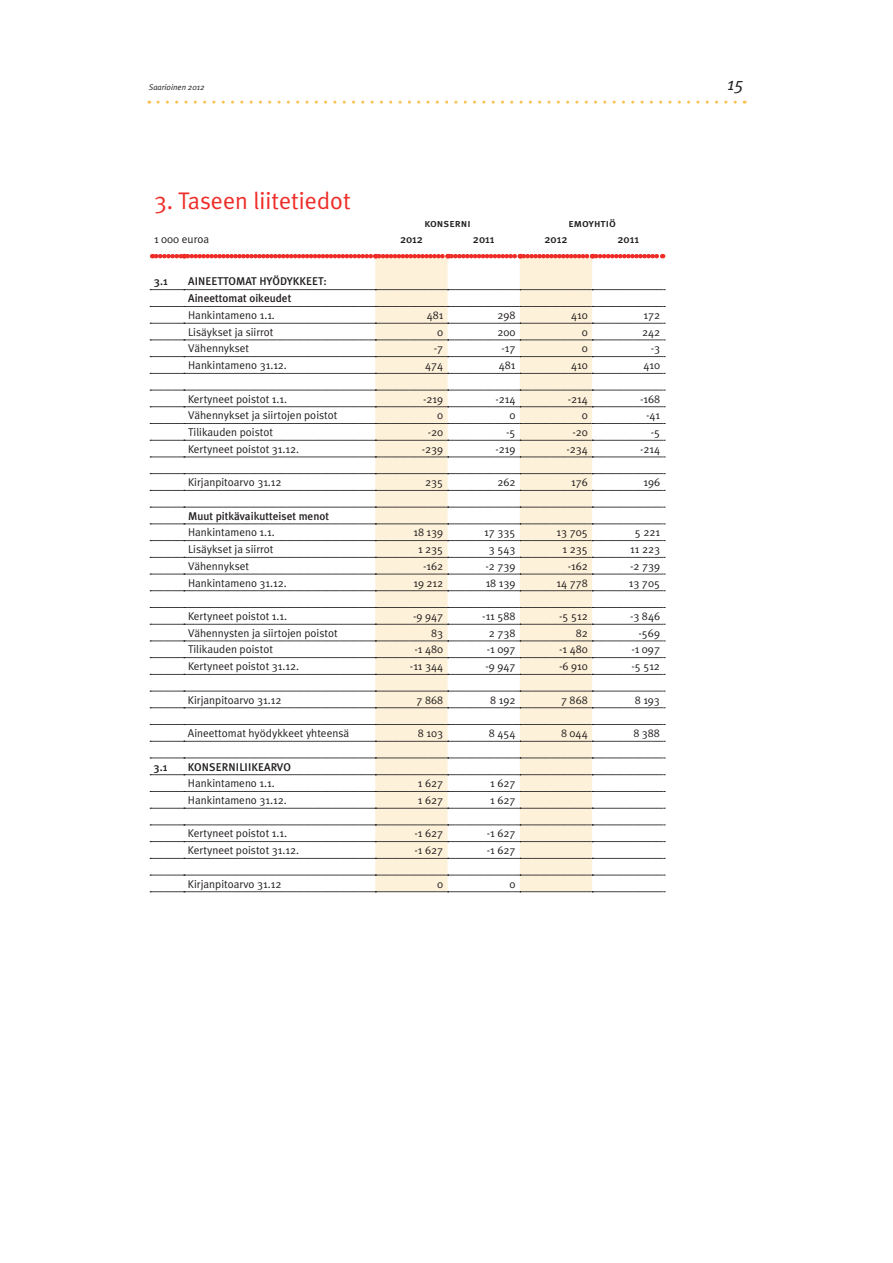
<style>
.page{position:relative;width:893px;height:1263px;background:#fff}
.page>*{position:absolute;margin:0;border:0;box-sizing:border-box;transform-origin:0 0}
.t1{font:24px "Meta Plus";color:#ee2d28}
.t2{font:italic 18px "Meta Plus";color:#231f20}
.t3{font:11.25px "Meta Plus";color:#231f20}
.t4{font:500 11.25px/16.8px "Meta Plus";color:#231f20}
.t5{font:11.25px "Meta Plus Medium Caps";color:#231f20}
.t6{font:italic 8.25px "Meta Plus";color:#231f20}
</style>
<div class="page">
<svg style="left:158px;top:101px;width:587px;height:3px"></svg>
<svg style="left:375px;top:258px;width:217px;height:567px;fill:#fef1d9"></svg>
<svg style="left:150px;top:289px;width:515px;height:1px"></svg>
<svg style="left:150px;top:306px;width:515px;height:1px"></svg>
<svg style="left:150px;top:323px;width:515px;height:1px"></svg>
<svg style="left:150px;top:340px;width:515px;height:1px"></svg>
<svg style="left:150px;top:356px;width:515px;height:1px"></svg>
<svg style="left:150px;top:373px;width:515px;height:1px"></svg>
<svg style="left:150px;top:390px;width:515px;height:1px"></svg>
<svg style="left:150px;top:406px;width:515px;height:1px"></svg>
<svg style="left:150px;top:423px;width:515px;height:1px"></svg>
<svg style="left:150px;top:440px;width:515px;height:1px"></svg>
<svg style="left:150px;top:457px;width:515px;height:1px"></svg>
<svg style="left:150px;top:473px;width:515px;height:1px"></svg>
<svg style="left:150px;top:490px;width:515px;height:1px"></svg>
<svg style="left:150px;top:507px;width:515px;height:1px"></svg>
<svg style="left:150px;top:524px;width:515px;height:1px"></svg>
<svg style="left:150px;top:540px;width:515px;height:1px"></svg>
<svg style="left:150px;top:557px;width:515px;height:1px"></svg>
<svg style="left:150px;top:574px;width:515px;height:1px"></svg>
<svg style="left:150px;top:590px;width:515px;height:1px"></svg>
<svg style="left:150px;top:607px;width:515px;height:1px"></svg>
<svg style="left:150px;top:624px;width:515px;height:1px"></svg>
<svg style="left:150px;top:641px;width:515px;height:1px"></svg>
<svg style="left:150px;top:657px;width:515px;height:1px"></svg>
<svg style="left:150px;top:674px;width:515px;height:1px"></svg>
<svg style="left:150px;top:691px;width:515px;height:1px"></svg>
<svg style="left:150px;top:707px;width:515px;height:1px"></svg>
<svg style="left:150px;top:724px;width:515px;height:1px"></svg>
<svg style="left:150px;top:741px;width:515px;height:1px"></svg>
<svg style="left:150px;top:758px;width:515px;height:1px"></svg>
<svg style="left:150px;top:774px;width:515px;height:1px"></svg>
<svg style="left:150px;top:791px;width:515px;height:1px"></svg>
<svg style="left:150px;top:808px;width:515px;height:1px"></svg>
<svg style="left:152px;top:254px;width:511px;height:4px;background:#ef443f"></svg>
<svg style="left:150px;top:825px;width:515px;height:67px"></svg>
<p class="t6" style="left:149px;top:82px;width:57px">Saarioinen 2012</p>
<h2 class="t2" style="left:727px;top:73px;width:18px">15</h2>
<h1 class="t1" style="left:154px;top:187px;width:198px">3. Taseen liitetiedot</h1>
<p class="t5" style="left:424px;top:216px;width:48px">konserni</p>
<p class="t5" style="left:568px;top:216px;width:49px">emoyhtiö</p>
<p class="t3" style="left:154px;top:233px;width:56px">1 000 euroa</p>
<p class="t4" style="left:400px;top:231px;width:24px">2012</p>
<p class="t4" style="left:473px;top:231px;width:23px">2011</p>
<p class="t4" style="left:545px;top:231px;width:24px">2012</p>
<p class="t4" style="left:618px;top:231px;width:23px">2011</p>
<p class="t4" style="left:154px;top:273px;width:15px">3.1</p>
<p class="t4" style="left:188px;top:273px;width:140px">AINEETTOMAT HYÖDYKKEET:<br>Aineettomat oikeudet</p>
<p class="t3" style="left:188px;top:309px;width:88px">Hankintameno 1.1.</p>
<p class="t3" style="left:427px;top:309px;width:18px">481</p>
<p class="t3" style="left:498px;top:309px;width:20px">298</p>
<p class="t3" style="left:571px;top:309px;width:18px">410</p>
<p class="t3" style="left:643px;top:309px;width:18px">172</p>
<p class="t3" style="left:188px;top:325px;width:87px">Lisäykset ja siirrot</p>
<p class="t3" style="left:437px;top:325px;width:8px">0</p>
<p class="t3" style="left:497px;top:325px;width:20px">200</p>
<p class="t3" style="left:582px;top:325px;width:8px">0</p>
<p class="t3" style="left:642px;top:325px;width:20px">242</p>
<p class="t3" style="left:188px;top:342px;width:63px">Vähennykset</p>
<p class="t3" style="left:434px;top:342px;width:11px">-7</p>
<p class="t3" style="left:502px;top:342px;width:16px">-17</p>
<p class="t3" style="left:582px;top:342px;width:8px">0</p>
<p class="t3" style="left:651px;top:342px;width:11px">-3</p>
<p class="t3" style="left:188px;top:359px;width:100px">Hankintameno 31.12.</p>
<p class="t3" style="left:425px;top:359px;width:20px">474</p>
<p class="t3" style="left:499px;top:359px;width:18px">481</p>
<p class="t3" style="left:571px;top:359px;width:18px">410</p>
<p class="t3" style="left:643px;top:359px;width:18px">410</p>
<p class="t3" style="left:188px;top:392px;width:101px">Kertyneet poistot 1.1.</p>
<p class="t3" style="left:423px;top:392px;width:22px">-219</p>
<p class="t3" style="left:495px;top:392px;width:22px">-214</p>
<p class="t3" style="left:568px;top:392px;width:22px">-214</p>
<p class="t3" style="left:640px;top:392px;width:22px">-168</p>
<p class="t3" style="left:188px;top:409px;width:151px">Vähennykset ja siirtojen poistot</p>
<p class="t3" style="left:437px;top:409px;width:8px">0</p>
<p class="t3" style="left:509px;top:409px;width:8px">0</p>
<p class="t3" style="left:582px;top:409px;width:8px">0</p>
<p class="t3" style="left:646px;top:409px;width:16px">-41</p>
<p class="t3" style="left:188px;top:426px;width:87px">Tilikauden poistot</p>
<p class="t3" style="left:428px;top:426px;width:17px">-20</p>
<p class="t3" style="left:506px;top:426px;width:11px">-5</p>
<p class="t3" style="left:572px;top:426px;width:17px">-20</p>
<p class="t3" style="left:651px;top:426px;width:11px">-5</p>
<p class="t3" style="left:188px;top:442px;width:113px">Kertyneet poistot 31.12.</p>
<p class="t3" style="left:422px;top:442px;width:23px">-239</p>
<p class="t3" style="left:495px;top:442px;width:22px">-219</p>
<p class="t3" style="left:566px;top:442px;width:23px">-234</p>
<p class="t3" style="left:640px;top:442px;width:22px">-214</p>
<p class="t3" style="left:188px;top:476px;width:95px">Kirjanpitoarvo 31.12</p>
<p class="t3" style="left:425px;top:476px;width:20px">235</p>
<p class="t3" style="left:497px;top:476px;width:20px">262</p>
<p class="t3" style="left:571px;top:476px;width:18px">176</p>
<p class="t3" style="left:643px;top:476px;width:18px">196</p>
<p class="t4" style="left:188px;top:507px;width:142px">Muut pitkävaikutteiset menot</p>
<p class="t3" style="left:188px;top:526px;width:88px">Hankintameno 1.1.</p>
<p class="t3" style="left:413px;top:526px;width:31px">18 139</p>
<p class="t3" style="left:484px;top:526px;width:33px">17 335</p>
<p class="t3" style="left:557px;top:526px;width:33px">13 705</p>
<p class="t3" style="left:635px;top:526px;width:27px">5 221</p>
<p class="t3" style="left:188px;top:543px;width:87px">Lisäykset ja siirrot</p>
<p class="t3" style="left:418px;top:543px;width:27px">1 235</p>
<p class="t3" style="left:489px;top:543px;width:28px">3 543</p>
<p class="t3" style="left:563px;top:543px;width:27px">1 235</p>
<p class="t3" style="left:630px;top:543px;width:31px">11 223</p>
<p class="t3" style="left:188px;top:559px;width:63px">Vähennykset</p>
<p class="t3" style="left:423px;top:559px;width:22px">-162</p>
<p class="t3" style="left:485px;top:559px;width:32px">-2 739</p>
<p class="t3" style="left:568px;top:559px;width:22px">-162</p>
<p class="t3" style="left:630px;top:559px;width:32px">-2 739</p>
<p class="t3" style="left:188px;top:576px;width:100px">Hankintameno 31.12.</p>
<p class="t3" style="left:413px;top:576px;width:31px">19 212</p>
<p class="t3" style="left:486px;top:576px;width:31px">18 139</p>
<p class="t3" style="left:557px;top:576px;width:33px">14 778</p>
<p class="t3" style="left:629px;top:576px;width:33px">13 705</p>
<p class="t3" style="left:188px;top:610px;width:101px">Kertyneet poistot 1.1.</p>
<p class="t3" style="left:413px;top:610px;width:32px">-9 947</p>
<p class="t3" style="left:482px;top:610px;width:35px">-11 588</p>
<p class="t3" style="left:559px;top:610px;width:30px">-5 512</p>
<p class="t3" style="left:630px;top:610px;width:32px">-3 846</p>
<p class="t3" style="left:188px;top:626px;width:151px">Vähennysten ja siirtojen poistot</p>
<p class="t3" style="left:431px;top:626px;width:14px">83</p>
<p class="t3" style="left:489px;top:626px;width:28px">2 738</p>
<p class="t3" style="left:576px;top:626px;width:14px">82</p>
<p class="t3" style="left:639px;top:626px;width:23px">-569</p>
<p class="t3" style="left:188px;top:643px;width:87px">Tilikauden poistot</p>
<p class="t3" style="left:415px;top:643px;width:30px">-1 480</p>
<p class="t3" style="left:487px;top:643px;width:30px">-1 097</p>
<p class="t3" style="left:559px;top:643px;width:30px">-1 480</p>
<p class="t3" style="left:631px;top:643px;width:30px">-1 097</p>
<p class="t3" style="left:188px;top:660px;width:113px">Kertyneet poistot 31.12.</p>
<p class="t3" style="left:410px;top:660px;width:35px">-11 344</p>
<p class="t3" style="left:485px;top:660px;width:32px">-9 947</p>
<p class="t3" style="left:559px;top:660px;width:30px">-6 910</p>
<p class="t3" style="left:631px;top:660px;width:30px">-5 512</p>
<p class="t3" style="left:188px;top:693px;width:95px">Kirjanpitoarvo 31.12</p>
<p class="t3" style="left:416px;top:693px;width:28px">7 868</p>
<p class="t3" style="left:490px;top:693px;width:27px">8 192</p>
<p class="t3" style="left:561px;top:693px;width:28px">7 868</p>
<p class="t3" style="left:635px;top:693px;width:27px">8 193</p>
<p class="t3" style="left:188px;top:727px;width:163px">Aineettomat hyödykkeet yhteensä</p>
<p class="t3" style="left:418px;top:727px;width:27px">8 103</p>
<p class="t3" style="left:489px;top:727px;width:28px">8 454</p>
<p class="t3" style="left:561px;top:727px;width:28px">8 044</p>
<p class="t3" style="left:633px;top:727px;width:28px">8 388</p>
<p class="t4" style="left:154px;top:758px;width:15px">3.1</p>
<p class="t4" style="left:188px;top:758px;width:104px">KONSERNILIIKEARVO</p>
<p class="t3" style="left:188px;top:777px;width:88px">Hankintameno 1.1.</p>
<p class="t3" style="left:418px;top:777px;width:27px">1 627</p>
<p class="t3" style="left:490px;top:777px;width:27px">1 627</p>
<p class="t3" style="left:188px;top:793px;width:100px">Hankintameno 31.12.</p>
<p class="t3" style="left:418px;top:793px;width:27px">1 627</p>
<p class="t3" style="left:490px;top:793px;width:27px">1 627</p>
<p class="t3" style="left:188px;top:827px;width:101px">Kertyneet poistot 1.1.</p>
<p class="t3" style="left:414px;top:827px;width:30px">-1 627</p>
<p class="t3" style="left:487px;top:827px;width:30px">-1 627</p>
<p class="t3" style="left:188px;top:844px;width:113px">Kertyneet poistot 31.12.</p>
<p class="t3" style="left:414px;top:844px;width:30px">-1 627</p>
<p class="t3" style="left:487px;top:844px;width:30px">-1 627</p>
<p class="t3" style="left:188px;top:877px;width:95px">Kirjanpitoarvo 31.12</p>
<p class="t3" style="left:437px;top:877px;width:8px">0</p>
<p class="t3" style="left:509px;top:877px;width:8px">0</p>
</div>
